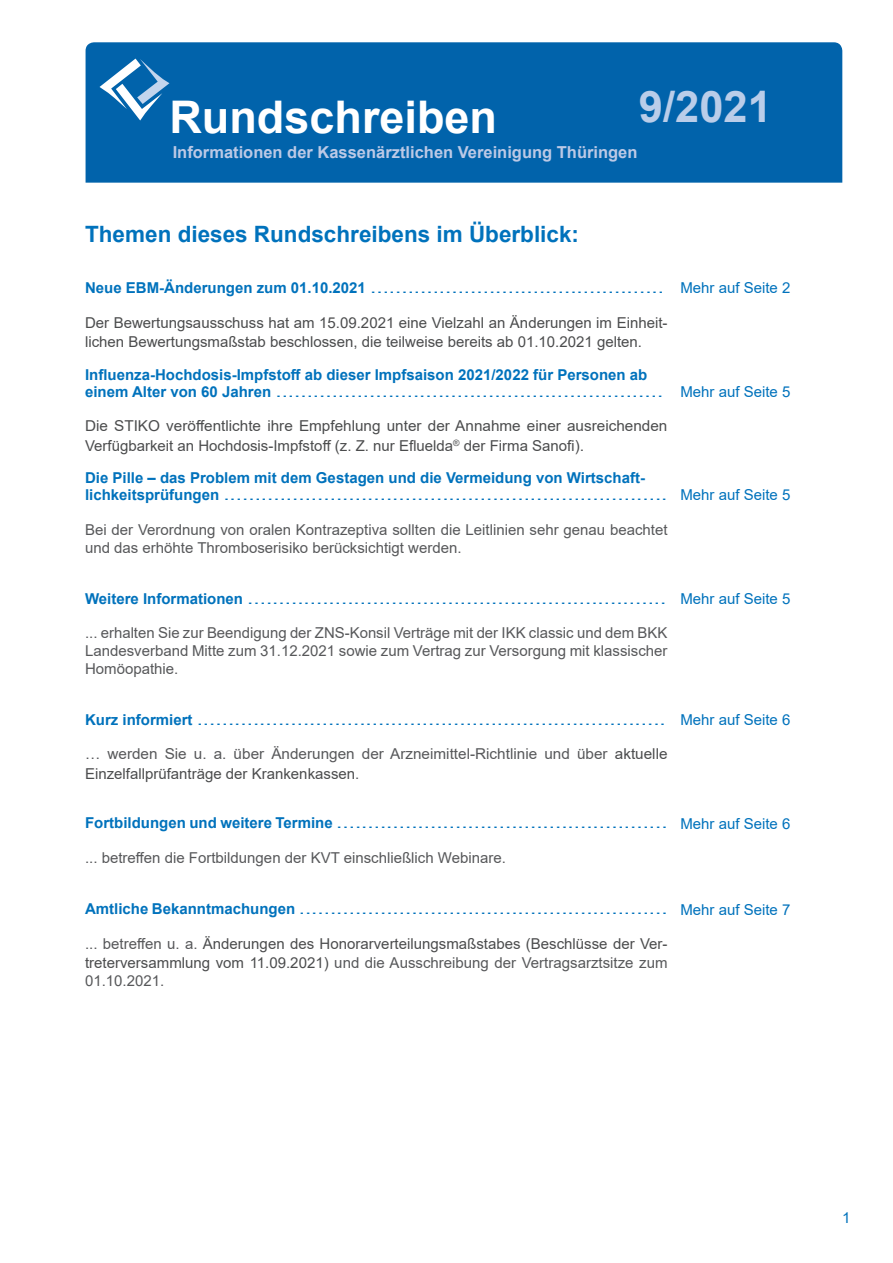
<style>
.page{position:relative;width:893px;height:1263px;background:#fff}
.page>*{position:absolute;margin:0;border:0;box-sizing:border-box;transform-origin:0 0}
.t1{font:700 45px "Arial";color:#fff}
.t2{font:700 43.5px "Arial";color:#bacde9}
.t3{font:700 22.5px "Arial";color:#0072bc}
.t4{font:700 16.5px "Arial";color:#bcc9e6}
.t5{font:15px/18px "Arial";color:#57585a}
.t6{font:15px/19.5px "Arial";color:#4b4c4d}
.t7{font:15px "Arial";color:#0072bc;scale:1.5 1}
.t8{font:700 15px/17.2px "Arial";color:#0072bc}
.t9{font:15px "Arial";color:#0072bc}
.s1{font-weight:700}
.s2{font-weight:400}
.s3{color:#4b4c4d}
.s4{color:#57585a}
.s5{font-style:inherit}
</style>
<div class="page">
<div style="left:86px;top:42px;width:756px;height:141px;background:#0163ab"></div>
<svg style="left:100px;top:59px;width:69px;height:61px"></svg>
<h2 class="t2" style="left:639px;top:76px;width:135px">9/2021</h2>
<h1 class="t1" style="left:169px;top:92px;width:329px">Rundschreiben</h1>
<p class="t4" style="left:173px;top:143px;width:466px">Informationen der Kassenärztlichen Vereinigung Thüringen</p>
<h3 class="t3" style="left:85px;top:218px;width:495px">Themen dieses Rundschreibens im Überblick:</h3>
<p class="t7" style="left:85px;top:278px;width:388px"><span class="s1">Neue EBM-Änderungen zum 01.10.2021</span> ...............................................</p>
<p class="t6" style="left:85px;top:313px;width:584px">Der Bewertungsausschuss hat am 15.09.2021 eine Vielzahl an Änderungen im Einheit&shy;lichen Bewertungsmaßstab beschlossen, die teilweise bereits ab 01.10.2021 gelten.</p>
<p class="t8" style="left:85px;top:366px;width:580px">Influenza-Hochdosis-Impfstoff ab dieser Impfsaison 2021/2022 für Personen ab einem Alter von 60 Jahren <span class="s2">..............................................................</span></p>
<p class="t6" style="left:85px;top:416px;width:584px">Die STIKO veröffentlichte ihre Empfehlung unter der Annahme einer ausreichenden<br>Verfügbarkeit an Hochdosis-Impfstoff (z. Z. nur Efluelda<sup>®</sup> der Firma Sanofi).</p>
<p class="t8" style="left:85px;top:469px;width:584px">Die Pille – das Problem mit dem Gestagen und die Vermeidung von Wirtschaft&shy;lichkeitsprüfungen <span class="s2">.......................................................................</span></p>
<p class="t5" style="left:85px;top:520px;width:584px">Bei der Verordnung von oralen Kontrazeptiva sollten die Leitlinien sehr genau beachtet und das erhöhte Thromboserisiko berücksichtigt werden.</p>
<p class="t7" style="left:85px;top:588px;width:389px"><span class="s1">Weitere Informationen</span> ...................................................................</p>
<p class="t5" style="left:85px;top:624px;width:584px;text-align:justify">... erhalten Sie zur Beendigung der ZNS-Konsil Verträge mit der IKK classic und dem BKK Landesverband Mitte zum 31.12.2021 sowie zum Vertrag zur Versorgung mit klassischer Homöopathie.</p>
<p class="t7" style="left:85px;top:709px;width:389px"><span class="s1">Kurz informiert</span> ...........................................................................</p>
<p class="t5" style="left:85px;top:744px;width:584px;line-height:19.5px">… werden Sie u. a. über Änderungen der Arzneimittel-Richtlinie und über <span class="s3">aktuelle<br>Einzelfallprüfanträge der Krankenkassen</span>.</p>
<p class="t7" style="left:85px;top:812px;width:390px"><span class="s1">Fortbildungen und weitere Termine</span> .....................................................</p>
<p class="t5" style="left:85px;top:848px;width:423px">... betreffen die Fortbildungen der KVT einschließlich Webinare.</p>
<p class="t7" style="left:85px;top:899px;width:390px"><span class="s1">Amtliche Bekanntmachungen</span> ...........................................................</p>
<p class="t6" style="left:85px;top:934px;width:584px"><span class="s4">... betreffen u. a.</span> Änderungen des Honorarverteilungsmaßstabes (Beschlüsse der Ver&shy;treterversammlung vom 11.09.2021) <span class="s4">und die Ausschreibung der Vertragsarztsitze zum</span></p>
<p class="t5" style="left:85px;top:972px;width:81px">01.<span class="s5">10</span>.2021.</p>
<p class="t9" style="left:680px;top:278px;width:112px">Mehr auf Seite 2</p>
<p class="t9" style="left:680px;top:381px;width:112px">Mehr auf Seite 5</p>
<p class="t9" style="left:680px;top:485px;width:112px">Mehr auf Seite 5</p>
<p class="t9" style="left:680px;top:588px;width:112px">Mehr auf Seite 5</p>
<p class="t9" style="left:680px;top:709px;width:112px">Mehr auf Seite 6</p>
<p class="t9" style="left:680px;top:813px;width:112px">Mehr auf Seite 6</p>
<p class="t9" style="left:680px;top:899px;width:112px">Mehr auf Seite 7</p>
<p class="t9" style="left:842px;top:1207px;width:10px">1</p>
</div>
